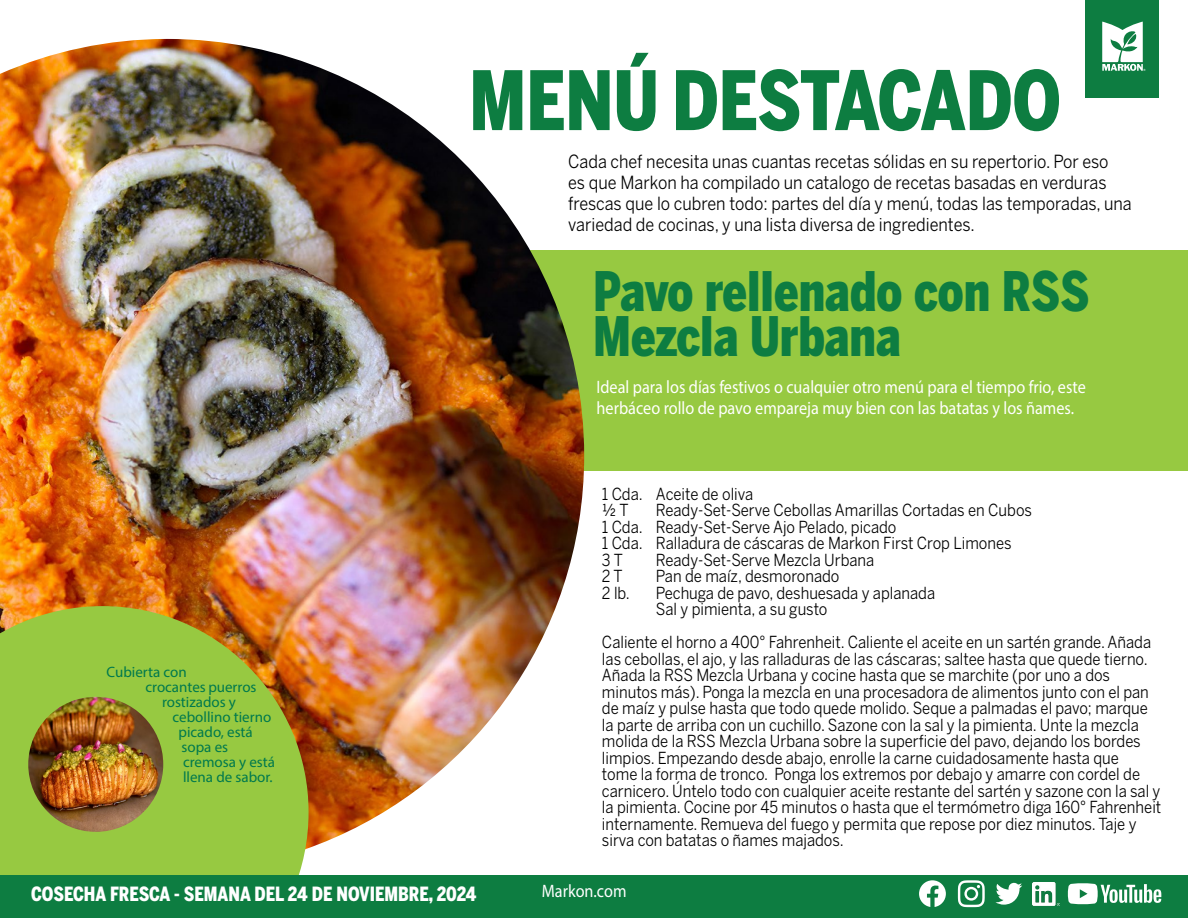
<style>
.page{position:relative;width:1188px;height:918px;background:#fff}
.page>*{position:absolute;margin:0;border:0;box-sizing:border-box;transform-origin:0 0}
.t1{font:900 81px "Benton Sans Cond";color:#0d7d41;scale:.9 1}
.t2{font:900 54px/45px "Benton Sans Cond";color:#0d7d41;scale:.9 1}
.t3{font:900 19.5px "Benton Sans Cond";color:#fff;scale:.9 1}
.t4{font:18px/21px "Benton Sans";color:#000;scale:.9 1}
.t5{font:18px/21px "Myriad Pro";color:#fff;scale:.9 1}
.t6{font:16.5px/16.5px "Benton Sans";color:#000;scale:.9 1}
.t7{font:15px "Myriad Pro";color:#00794d}
</style>
<div class="page">
<div style="left:282px;top:250px;width:906px;height:220px;background:#97c941"></div>
<img style="left:0;top:39px;width:584px;height:809px">
<svg style="left:0;top:606px;width:309px;height:270px;background:#9cb93b"></svg>
<img style="left:28px;top:697px;width:135px;height:135px;border-radius:67px">
<div style="left:0;top:876px;width:1188px;height:42px;background:#0d7d41"></div>
<svg style="left:919px;top:880px;width:27px;height:27px"></svg>
<svg style="left:958px;top:880px;width:27px;height:27px"></svg>
<svg style="left:995px;top:883px;width:27px;height:22px"></svg>
<img style="left:1033px;top:882px;width:27px;height:23px">
<svg style="left:1068px;top:883px;width:93px;height:21px"></svg>
<div style="left:1085px;top:0;width:74px;height:97px;background:#0d7d41"></div>
<svg style="left:1102px;top:22px;width:43px;height:48px"></svg>
<h1 class="t1" style="left:469px;top:53px;width:659px">MENÚ DESTACADO</h1>
<p class="t4" style="left:568px;top:151px;width:628px">Cada chef necesita unas cuantas recetas sólidas en su repertorio. Por eso<br>es que Markon ha compilado un catalogo de recetas basadas en verduras frescas que lo cubren todo: partes del día y menú, todas las temporadas, una variedad de cocinas, y una lista diversa de ingredientes.</p>
<h2 class="t2" style="left:593px;top:268px;width:553px">Pavo rellenado con RSS<br>Mezcla Urbana</h2>
<p class="t7" style="left:107px;top:663px;width:82px">Cubierta con</p>
<p class="t7" style="left:146px;top:678px;width:113px">crocantes puerros</p>
<p class="t7" style="left:162px;top:693px;width:75px">rostizados y</p>
<p class="t7" style="left:173px;top:708px;width:100px">cebollino tierno</p>
<p class="t7" style="left:179px;top:723px;width:76px">picado, está</p>
<p class="t7" style="left:182px;top:738px;width:48px">sopa es</p>
<p class="t7" style="left:183px;top:753px;width:93px">cremosa y está</p>
<p class="t7" style="left:183px;top:768px;width:91px">llena de sabor.</p>
<p class="t5" style="left:597px;top:376px;width:545px">Ideal para los días festivos o cualquier otro menú para el tiempo frio, este herbáceo rollo de pavo empareja muy bien con las batatas y los ñames.</p>
<p class="t6" style="left:602px;top:485px;width:170px">1 Cda. Aceite de oliva ½ T</p>
<p class="t6" style="left:602px;top:502px;width:479px;text-indent:54px">Ready-Set-Serve Cebollas Amarillas Cortadas en Cubos 1 Cda. Ready-Set-Serve Ajo Pelado, picado<br>1 Cda. Ralladura de cáscaras de Markon First Crop Limones<br>3 T</p>
<p class="t6" style="left:656px;top:551px;width:244px">Ready-Set-Serve Mezcla Urbana</p>
<p class="t6" style="left:602px;top:568px;width:25px">2 T</p>
<p class="t6" style="left:656px;top:568px;width:205px">Pan de maíz, desmoronado</p>
<p class="t6" style="left:602px;top:584px;width:33px">2 lb.</p>
<p class="t6" style="left:656px;top:584px;width:312px">Pechuga de pavo, deshuesada y aplanada<br>Sal y pimienta, a su gusto</p>
<p class="t6" style="left:602px;top:634px;width:623px">Caliente el horno a 400° Fahrenheit. Caliente el aceite en un sartén grande. Añada las cebollas, el ajo, y las ralladuras de las cáscaras; saltee hasta que quede tierno.<br>Añada la RSS Mezcla Urbana y cocine hasta que se marchite (por uno a dos minutos más). Ponga la mezcla en una procesadora de alimentos junto con el pan de maíz y pulse hasta que todo quede molido. Seque a palmadas el pavo; marque la parte de arriba con un cuchillo. Sazone con la sal y la pimienta. Unte la mezcla molida de la RSS Mezcla Urbana sobre la superficie del pavo, dejando los bordes limpios. Empezando desde abajo, enrolle la carne cuidadosamente hasta que<br>tome la forma de tronco. Ponga los extremos por debajo y amarre con cordel de carnicero. Úntelo todo con cualquier aceite restante del sartén y sazone con la sal y la pimienta. Cocine por 45 minutos o hasta que el termómetro diga 160° Fahrenheit internamente. Remueva del fuego y permita que repose por diez minutos. Taje y sirva con batatas o ñames majados.</p>
<p class="t3" style="left:31px;top:882px;width:496px">COSECHA FRESCA - SEMANA DEL 24 DE NOVIEMBRE, 2024</p>
<p class="t5" style="left:542px;top:881px;width:96px">Markon.com</p>
</div>
